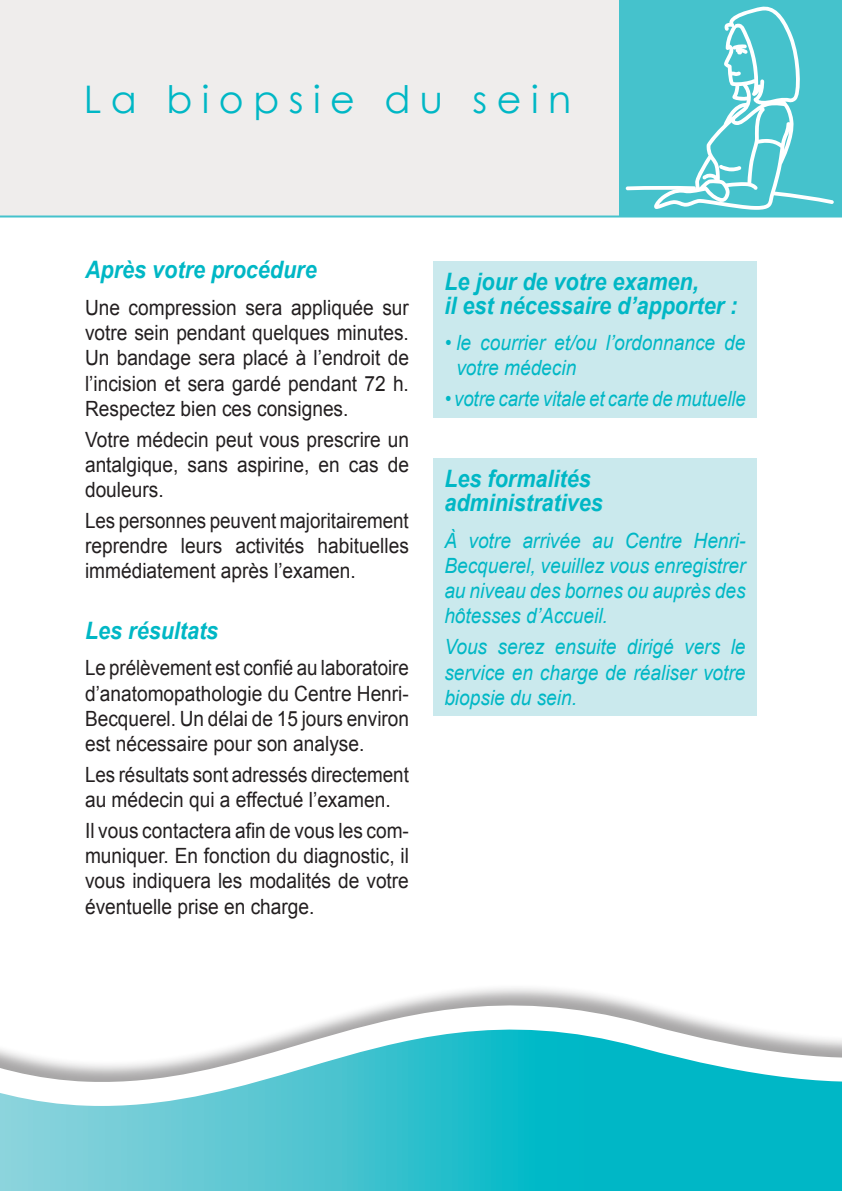
<style>
.page{position:relative;width:842px;height:1191px;background:#fff}
.page>*{position:absolute;margin:0;border:0;box-sizing:border-box;transform-origin:0 0}
.t1{font:38px "Century Gothic";letter-spacing:.25em;color:#00b7c5}
.t2{font:italic 700 24px/24px "Arial";color:#00b7c5;scale:.9 1}
.t3{font:21px/25.2px "Arial";color:#231f20;text-align:justify;scale:.91 1}
.t4{font:italic 21px/25.2px "Arial";color:#00b7c5;text-align:justify;scale:.91 1}
.t5{font:21px/25.2px "Arial";color:#231f20;text-align:justify;scale:.9 1}
.t6{font:21px/25.2px "Arial";color:#231f20;text-align:justify;scale:.89 1}
.t7{font:italic 21px "Arial";color:#00b7c5;scale:.88 1}
</style>
<div class="page">
<div style="left:0;top:0;width:842px;height:215px;background:#efedec"></div>
<hr style="left:0;top:215px;width:842px;height:2px;background:#45c2cc">
<svg style="left:0;top:1106px;width:842px;height:85px;background:#34c0cd"></svg>
<svg style="left:0;top:988px;width:842px;height:118px"></svg>
<div style="left:620px;top:0;width:222px;height:216px;background:#45c2cc"></div>
<div style="left:433px;top:261px;width:324px;height:157px;background:#cae9ed"></div>
<div style="left:433px;top:458px;width:324px;height:258px;background:#cae9ed"></div>
<svg style="left:626px;top:6px;width:208px;height:204px"></svg>
<h1 class="t1" style="left:84px;top:76px;width:489px">La biopsie du sein</h1>
<p class="t2" style="left:85px;top:258px;width:259px">Après votre procédure</p>
<p class="t3" style="left:85px;top:295px;width:357px">Une compression sera appliquée sur votre sein pendant quelques minutes.<br>Un bandage sera placé à l’endroit de l’incision et sera gardé pendant 72 h.<br>Respectez bien ces consignes.</p>
<p class="t3" style="left:85px;top:426px;width:357px">Votre médecin peut vous prescrire un antalgique, sans aspirine, en cas de douleurs.</p>
<p class="t5" style="left:85px;top:508px;width:361px">Les personnes peuvent majoritairement reprendre leurs activités habituelles immédiatement après l’examen.</p>
<p class="t2" style="left:85px;top:618px;width:150px">Les résultats</p>
<p class="t6" style="left:85px;top:655px;width:366px">Le prélèvement est confié au laboratoire d’anatomopathologie du Centre Henri-Becquerel. Un délai de 15 jours environ est nécessaire pour son analyse.</p>
<p class="t5" style="left:85px;top:762px;width:361px">Les résultats sont adressés directement au médecin qui a effectué l’examen.</p>
<p class="t3" style="left:85px;top:818px;width:357px">Il vous contactera afin de vous les com&shy;muniquer. En fonction du diagnostic, il vous indiquera les modalités de votre éventuelle prise en charge.</p>
<p class="t2" style="left:444px;top:269px;width:327px">Le jour de votre examen,<br>il est nécessaire d’apporter :</p>
<p class="t4" style="left:456px;top:330px;width:319px;text-indent:-12px">• le courrier et/ou l’ordonnance de votre médecin</p>
<p class="t7" style="left:444px;top:387px;width:344px">• votre carte vitale et carte de mutuelle</p>
<p class="t2" style="left:444px;top:467px;width:178px">Les formalités administratives</p>
<p class="t4" style="left:444px;top:528px;width:333px">À votre arrivée au Centre Henri-Becquerel, veuillez vous enregistrer au niveau des bornes ou auprès des hôtesses d’Accueil.</p>
<p class="t4" style="left:444px;top:634px;width:332px">Vous serez ensuite dirigé vers le service en charge de réaliser votre biopsie du sein.</p>
</div>
